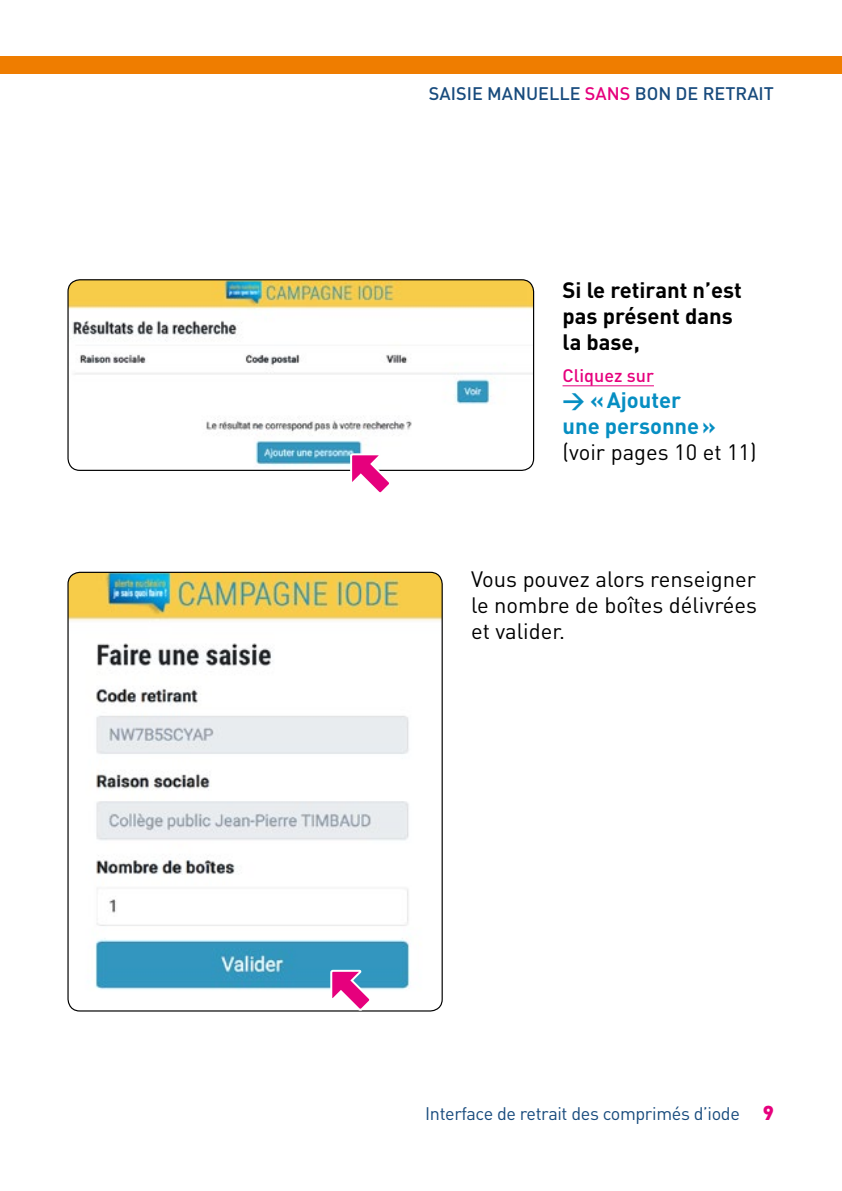
<style>
.page{position:relative;width:842px;height:1191px;background:#fff}
.page>*{position:absolute;margin:0;border:0;box-sizing:border-box;transform-origin:0 0}
.t1{font:22px/26px "DIN";color:#000;text-align:justify}
.t2{font:700 22px/26px "DIN";color:#000}
.t3{font:700 22px/26px "DIN";color:#068ec2}
.t4{font:18px "DIN";letter-spacing:-.02em;color:#184b7d}
.t5{font:500 18px "DIN";color:#184b7d}
.t6{font:500 18px "DIN";color:#e6007d}
.s1{color:#e6007d}
.s2{font-weight:900;font-size:20px;color:#e6007d}
</style>
<div class="page">
<hr style="left:562px;top:385px;width:92px;height:1px;background:#e6007d">
<img style="left:69px;top:572px;width:373px;height:439px">
<img style="left:69px;top:280px;width:465px;height:190px">
<div style="left:67px;top:279px;width:467px;height:192px;border:1px solid #000;border-radius:12px"></div>
<svg style="left:349px;top:452px;width:44px;height:41px"></svg>
<svg style="left:329px;top:968px;width:44px;height:44px"></svg>
<div style="left:0;top:57px;width:842px;height:17px;background:#ef7d00"></div>
<p class="t5" style="left:429px;top:82px;width:346px">SAISIE MANUELLE <span class="s1">SANS</span> BON DE RETRAIT</p>
<p class="t2" style="left:562px;top:276px;width:181px">Si le retirant n’est pas présent dans la base,</p>
<p class="t6" style="left:562px;top:364px;width:93px">Cliquez sur</p>
<p class="t3" style="left:562px;top:386px;width:155px">&gt; «Ajouter une personne»</p>
<p class="t1" style="left:562px;top:438px;width:196px">(voir pages 10 et 11)</p>
<p class="t1" style="left:471px;top:565px;width:287px">Vous pouvez alors renseigner le nombre de boîtes délivrées et valider.</p>
<p class="t4" style="left:425px;top:1102px;width:350px">Interface de retrait des comprimés d’iode <span class="s2">9</span></p>
</div>
